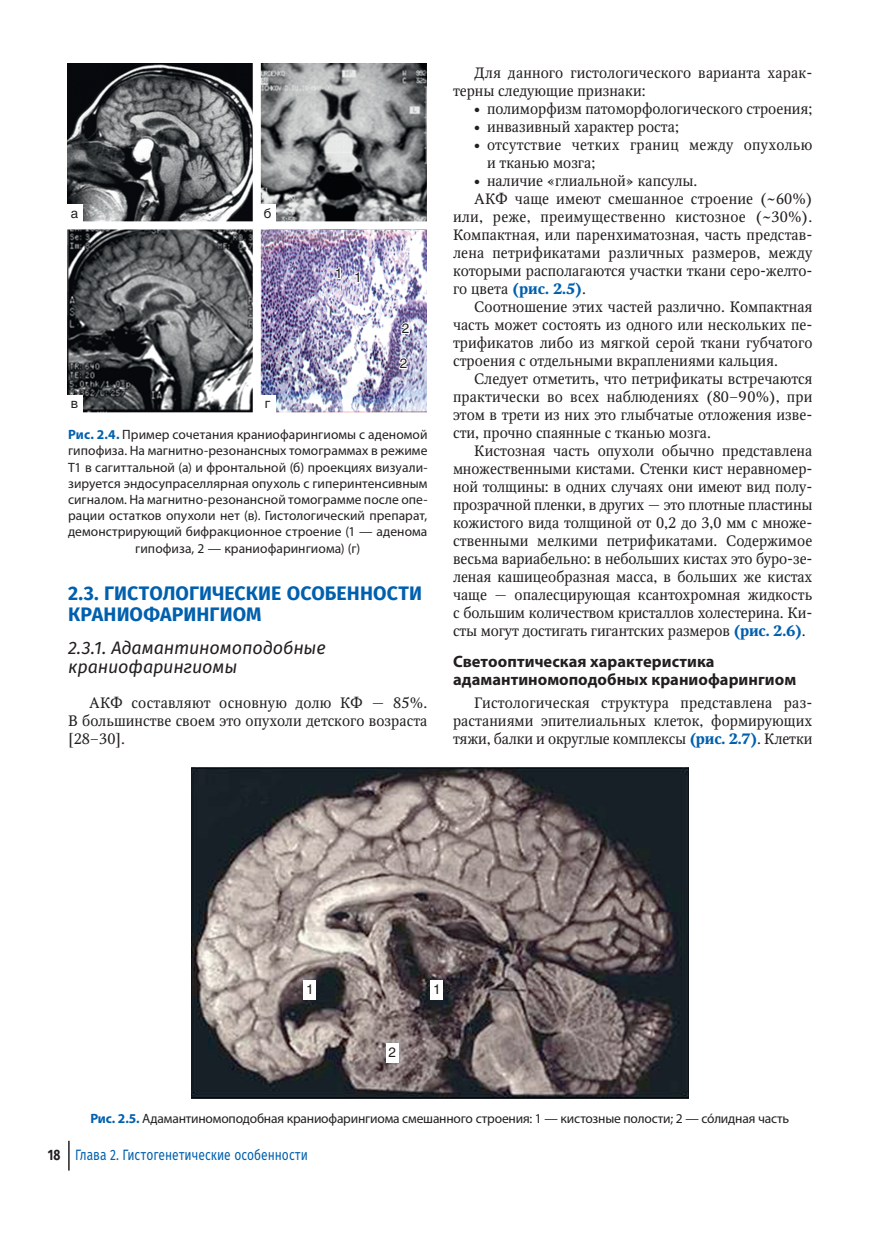
<style>
.page{position:relative;width:872px;height:1234px;background:#fff}
.page>*{position:absolute;margin:0;border:0;box-sizing:border-box;transform-origin:0 0}
.t1{font:700 19.5px/21px "Fira Sans";letter-spacing:.005em;color:#0160ae}
.t2{font:italic 18px/19.5px "Fira Sans";letter-spacing:-.01em;color:#231f20}
.t3{font:700 16.5px/18px "Myriad Pro";color:#231f20}
.t4{font:15px/18px "Octava C";color:#231f20;text-align:justify}
.t5{font:15px/18px "Octava C";letter-spacing:.02em;color:#231f20}
.t6{font:15px "Fira Sans";color:#0160ae;scale:.8 1}
.t7{font:700 15px "Octava C";color:#0160ae}
.t8{font:13.5px/16.2px "Myriad Pro";letter-spacing:.005em;color:#231f20;text-align:center}
.t9{font:13.5px "Myriad Pro";letter-spacing:-.015em;color:#231f20}
.t10{font:13.5px "Helios";color:#231f20}
.s1{font-weight:700;color:#0160ae}
.s2{font-family:"Newton";font-size:19.5px}
.s3{font-weight:400;color:#231f20}
.s4{font-weight:700;color:#231f20}
</style>
<div class="page">
<hr style="left:68px;top:1140px;width:2px;height:30px;background:#231f20">
<img style="left:67px;top:64px;width:359px;height:348px">
<div style="left:67px;top:205px;width:15px;height:17px;background:#fff"></div>
<div style="left:260px;top:205px;width:15px;height:17px;background:#fff"></div>
<div style="left:67px;top:395px;width:15px;height:17px;background:#fff"></div>
<div style="left:260px;top:395px;width:16px;height:17px;background:#fff"></div>
<img style="left:191px;top:767px;width:497px;height:331px">
<div style="left:303px;top:980px;width:13px;height:19px;background:#fff"></div>
<div style="left:430px;top:980px;width:13px;height:19px;background:#fff"></div>
<div style="left:386px;top:1043px;width:12px;height:19px;background:#fff"></div>
<p class="t10" style="left:71px;top:205px;width:9px">а</p>
<p class="t10" style="left:264px;top:205px;width:9px">б</p>
<p class="t10" style="left:335px;top:267px;width:28px">1 1</p>
<p class="t10" style="left:402px;top:320px;width:9px">2</p>
<p class="t10" style="left:400px;top:355px;width:9px">2</p>
<p class="t10" style="left:71px;top:395px;width:9px">в</p>
<p class="t10" style="left:265px;top:395px;width:7px">г</p>
<p class="t8" style="left:68px;top:426px;width:361px"><span class="s1">Рис. 2.4.</span> Пример сочетания краниофарингиомы с аденомой гипофиза. На магнитно-резонансных томограммах в режиме Т1 в сагиттальной (а) и фронтальной (б) проекциях визуали&shy;зируется эндосупраселлярная опухоль с гиперинтенсивным сигналом. На магнитно-резонансной томограмме после опе&shy;рации остатков опухоли нет (в). Гистологический препарат, демонстрирующий бифракционное строение (1 — аденома гипофиза, 2 — краниофарингиома) (г)</p>
<h1 class="t1" style="left:68px;top:586px;width:355px">2.3. ГИСТОЛОГИЧЕСКИЕ ОСОБЕННОСТИ<br>КРАНИОФАРИНГИОМ</h1>
<p class="t2" style="left:68px;top:641px;width:259px">2.3.1. Адамантиномоподобные краниофарингиомы</p>
<p class="t4" style="left:68px;top:694px;width:361px;text-indent:21px">АКФ составляют основную долю КФ — 85%.<br>В большинстве своем это опухоли детского возраста [28–30].</p>
<p class="t4" style="left:453px;top:64px;width:361px;text-indent:21px">Для данного гистологического варианта харак&shy;терны следующие признаки:</p>
<p class="t4" style="left:470px;top:100px;width:344px"><span class="s2">•</span> полиморфизм патоморфологического строения;</p>
<p class="t4" style="left:470px;top:118px;width:210px"><span class="s2">•</span> инвазивный характер роста;</p>
<p class="t5" style="left:487px;top:136px;width:327px;text-indent:-17px"><span class="s2">•</span> отсутствие четких границ между опухолью и тканью мозга;</p>
<p class="t4" style="left:470px;top:172px;width:229px"><span class="s2">•</span> наличие «глиальной» капсулы.</p>
<p class="t4" style="left:474px;top:190px;width:340px">АКФ чаще имеют смешанное строение (~60%)</p>
<p class="t4" style="left:453px;top:208px;width:361px">или, реже, преимущественно кистозное (~30%).</p>
<p class="t4" style="left:453px;top:226px;width:361px">Компактная, или паренхиматозная, часть представ-</p>
<p class="t4" style="left:453px;top:244px;width:361px">лена петрификатами различных размеров, между</p>
<p class="t4" style="left:453px;top:262px;width:361px">которыми располагаются участки ткани серо-желто-</p>
<p class="t7" style="left:453px;top:282px;width:135px"><span class="s3">го цвета</span> (рис. 2.5)<span class="s3">.</span></p>
<p class="t4" style="left:474px;top:298px;width:339px">Соотношение этих частей различно. Компактная</p>
<p class="t4" style="left:453px;top:316px;width:361px">часть может состоять из одного или нескольких пе-</p>
<p class="t4" style="left:453px;top:334px;width:361px">трификатов либо из мягкой серой ткани губчатого</p>
<p class="t4" style="left:453px;top:352px;width:326px">строения с отдельными вкраплениями кальция.</p>
<p class="t4" style="left:474px;top:370px;width:340px">Следует отметить, что петрификаты встречаются</p>
<p class="t4" style="left:453px;top:388px;width:361px">практически во всех наблюдениях (80–90%), при</p>
<p class="t4" style="left:453px;top:406px;width:361px">этом в трети из них это глыбчатые отложения изве-</p>
<p class="t4" style="left:453px;top:424px;width:259px">сти, прочно спаянные с тканью мозга.</p>
<p class="t4" style="left:474px;top:442px;width:340px">Кистозная часть опухоли обычно представлена</p>
<p class="t4" style="left:453px;top:460px;width:361px">множественными кистами. Стенки кист неравномер-</p>
<p class="t4" style="left:453px;top:478px;width:361px">ной толщины: в одних случаях они имеют вид полу-</p>
<p class="t4" style="left:453px;top:496px;width:361px">прозрачной пленки, в других — это плотные пластины</p>
<p class="t4" style="left:453px;top:514px;width:361px">кожистого вида толщиной от 0,2 до 3,0 мм с множе-</p>
<p class="t4" style="left:453px;top:532px;width:361px">ственными мелкими петрификатами. Содержимое</p>
<p class="t4" style="left:453px;top:550px;width:361px">весьма вариабельно: в небольших кистах это буро-зе-</p>
<p class="t4" style="left:453px;top:568px;width:361px">леная кашицеобразная масса, в больших же кистах</p>
<p class="t4" style="left:453px;top:586px;width:361px">чаще — опалесцирующая ксантохромная жидкость</p>
<p class="t4" style="left:453px;top:604px;width:361px">с большим количеством кристаллов холестерина. Ки-</p>
<p class="t4" style="left:453px;top:622px;width:354px">сты могут достигать гигантских размеров <span class="s1">(рис. 2.6)</span>.</p>
<p class="t3" style="left:453px;top:652px;width:345px">Светооптическая характеристика адамантиномоподобных краниофарингиом</p>
<p class="t4" style="left:453px;top:694px;width:361px;text-indent:21px">Гистологическая структура представлена раз&shy;растаниями эпителиальных клеток, формирующих тяжи, балки и округлые комплексы <span class="s1">(рис. 2.7)</span>. Клетки</p>
<p class="t10" style="left:306px;top:981px;width:9px">1</p>
<p class="t10" style="left:433px;top:981px;width:9px">1</p>
<p class="t10" style="left:388px;top:1044px;width:9px">2</p>
<p class="t9" style="left:90px;top:1110px;width:700px"><span class="s1">Рис. 2.5.</span> Адамантиномоподобная краниофарингиома смешанного строения: 1 — кистозные полости; 2 — сóлидная часть</p>
<p class="t6" style="left:48px;top:1143px;width:327px"><span class="s4">18</span> Глава 2. Гистогенетические особенности</p>
</div>
